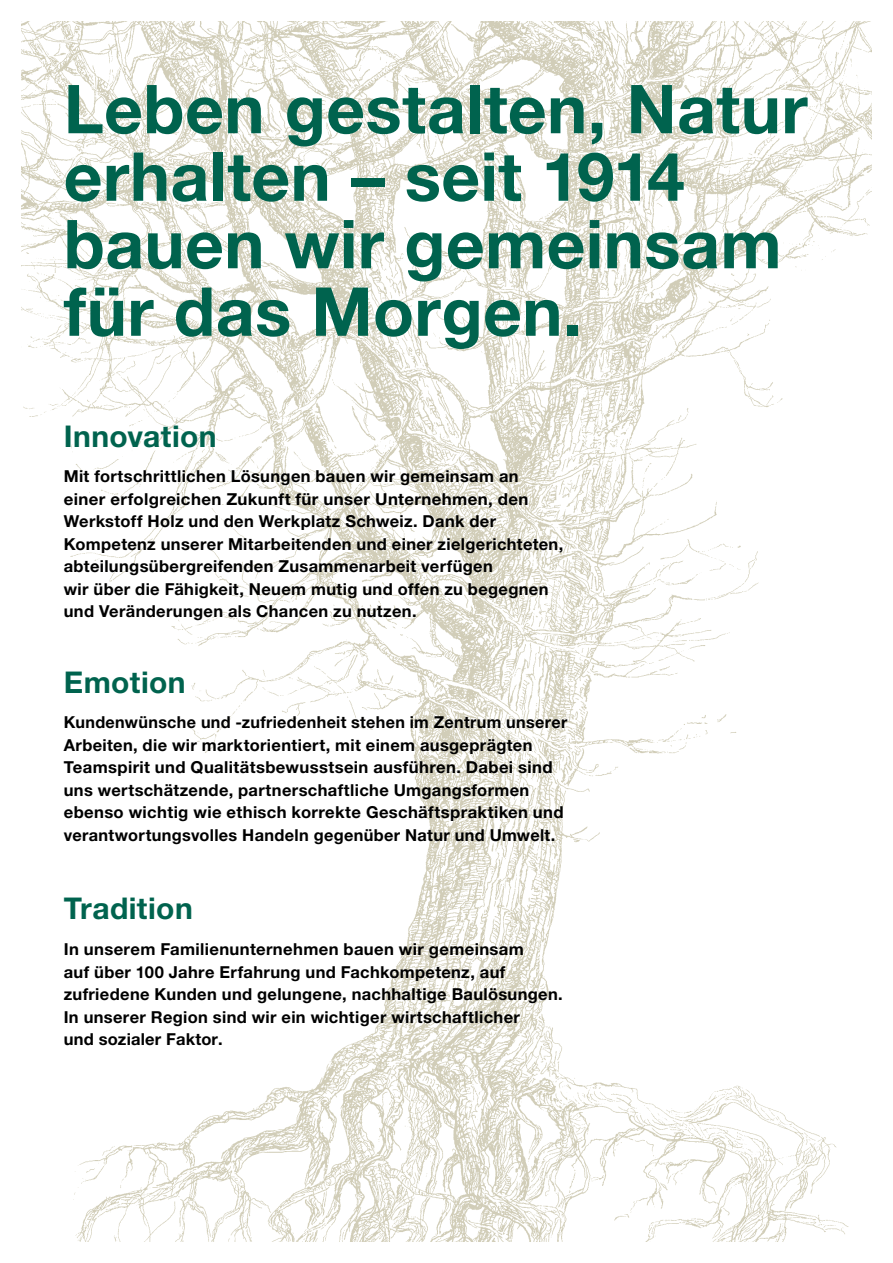
<style>
.page{position:relative;width:893px;height:1263px;background:#fff}
.page>*{position:absolute;margin:0;border:0;box-sizing:border-box;transform-origin:0 0}
.t1{font:700 67.5px/67.5px "Helvetica Neue LT Std";letter-spacing:.005em;color:#00634e}
.t2{font:700 30px "Helvetica Neue LT Std";letter-spacing:.015em;color:#00634e}
.t3{font:700 16.5px/22.5px "Helvetica Neue LT Std";letter-spacing:.02em;color:#000}
</style>
<div class="page">
<img style="left:21px;top:21px;width:851px;height:1221px">
<h1 class="t1" style="left:64px;top:74px;width:745px">Leben gestalten, Natur erhalten – seit 1914 bauen wir gemeinsam für das Morgen.</h1>
<h2 class="t2" style="left:64px;top:417px;width:154px">Innovation</h2>
<p class="t3" style="left:64px;top:465px;width:501px">Mit fortschrittlichen Lösungen bauen wir gemeinsam an einer erfolgreichen Zukunft für unser Unternehmen, den Werkstoff Holz und den Werkplatz Schweiz. Dank der Kompetenz unserer Mitarbeitenden und einer zielgerichteten, abteilungsübergreifenden Zusammenarbeit verfügen<br>wir über die Fähigkeit, Neuem mutig und offen zu begegnen und Veränderungen als Chancen zu nutzen.</p>
<h2 class="t2" style="left:64px;top:664px;width:123px">Emotion</h2>
<p class="t3" style="left:64px;top:711px;width:505px">Kundenwünsche und -zufriedenheit stehen im Zentrum unserer Arbeiten, die wir marktorientiert, mit einem ausgeprägten Teamspirit und Qualitätsbewusstsein ausführen. Dabei sind uns wertschätzende, partnerschaftliche Umgangsformen ebenso wichtig wie ethisch korrekte Geschäftspraktiken und verantwortungsvolles Handeln gegenüber Natur und Umwelt.</p>
<h2 class="t2" style="left:64px;top:890px;width:131px">Tradition</h2>
<p class="t3" style="left:64px;top:938px;width:501px">In unserem Familienunternehmen bauen wir gemeinsam<br>auf über 100 Jahre Erfahrung und Fachkompetenz, auf zufriedene Kunden und gelungene, nachhaltige Baulösungen.<br>In unserer Region sind wir ein wichtiger wirtschaftlicher<br>und sozialer Faktor.</p>
</div>
